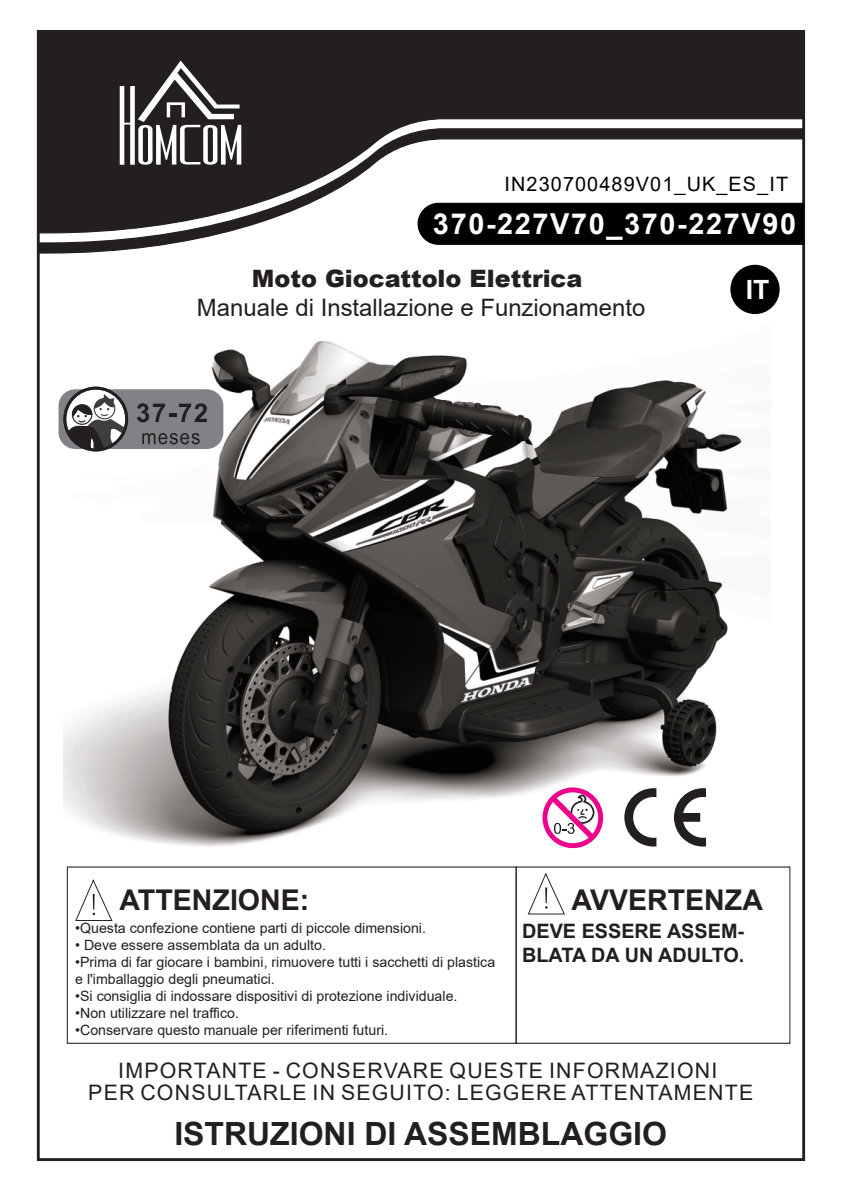
<style>
.page{position:relative;width:842px;height:1191px;background:#fff}
.page>*{position:absolute;margin:0;border:0;box-sizing:border-box;transform-origin:0 0}
.t1{font:700 32px "Arial";color:#231f20}
.t2{font:700 28.8px "Arial";letter-spacing:.055em;color:#fff}
.t3{font:700 28.6px "Arial";color:#231f20}
.t4{font:700 26.6px "Arial";color:#fff}
.t5{font:24px "Arial";color:#231f20}
.t6{font:900 24px "Arial";color:#231f20}
.t7{font:21.4px/22.8px "Arial";letter-spacing:.055em;color:#231f20;text-align:center}
.t8{font:700 19.8px/23.8px "Arial";color:#231f20}
.t9{font:19.8px "Arial";letter-spacing:.055em;color:#000}
.t10{font:14.2px/17px "Arial";color:#231f20}
</style>
<div class="page">
<img style="left:64px;top:341px;width:678px;height:527px">
<svg style="left:517px;top:866px;width:273px;height:177px"></svg>
<svg style="left:67px;top:866px;width:450px;height:177px"></svg>
<div style="left:37px;top:30px;width:768px;height:98px;background:#231f20"></div>
<svg style="left:37px;top:128px;width:768px;height:126px"></svg>
<svg style="left:120px;top:61px;width:121px;height:104px"></svg>
<svg style="left:542px;top:787px;width:61px;height:61px"></svg>
<svg style="left:624px;top:788px;width:82px;height:58px"></svg>
<div style="left:59px;top:389px;width:164px;height:60px;background:#808285;border-radius:17px"></div>
<svg style="left:65px;top:388px;width:62px;height:62px"></svg>
<svg style="left:142px;top:433px;width:58px;height:11px"></svg>
<svg style="left:68px;top:394px;width:58px;height:56px"></svg>
<div style="left:63px;top:387px;width:65px;height:64px;border:3px solid #231f20;border-radius:50%"></div>
<svg style="left:137px;top:403px;width:70px;height:19px"></svg>
<div style="left:417px;top:202px;width:388px;height:43px;background:#000"></div>
<div style="left:730px;top:265px;width:50px;height:49px;background:#000;border-radius:50%"></div>
<h3 class="t9" style="left:504px;top:170px;width:285px">IN230700489V01_UK_ES_IT</h3>
<h2 class="t2" style="left:433px;top:204px;width:365px">370-227V70_370-227V90</h2>
<h3 class="t6" style="left:252px;top:261px;width:332px">Moto Giocattolo Elettrica</h3>
<h3 class="t5" style="left:197px;top:291px;width:450px">Manuale di Installazione e Funzionamento</h3>
<h3 class="t4" style="left:746px;top:271px;width:25px">IT</h3>
<h3 class="t3" style="left:119px;top:880px;width:191px">ATTENZIONE:</h3>
<h3 class="t3" style="left:571px;top:880px;width:193px">AVVERTENZA</h3>
<h3 class="t8" style="left:522px;top:919px;width:224px">DEVE ESSERE ASSEM-<br>BLATA DA UN ADULTO.</h3>
<p class="t10" style="left:75px;top:919px;width:352px">•Questa confezione contiene parti di piccole dimensioni.</p>
<p class="t10" style="left:75px;top:936px;width:252px">• Deve essere assemblata da un adulto.</p>
<p class="t10" style="left:75px;top:953px;width:422px">•Prima di far giocare i bambini, rimuovere tutti i sacchetti di plastica e l'imballaggio degli pneumatici.</p>
<p class="t10" style="left:75px;top:988px;width:384px">•Si consiglia di indossare dispositivi di protezione individuale.</p>
<p class="t10" style="left:75px;top:1005px;width:165px">•Non utilizzare nel traffico.</p>
<p class="t10" style="left:75px;top:1022px;width:314px">•Conservare questo manuale per riferimenti futuri.</p>
<h3 class="t7" style="left:88px;top:1058px;width:666px">IMPORTANTE - CONSERVARE QUESTE INFORMAZIONI<br>PER CONSULTARLE IN SEGUITO: LEGGERE ATTENTAMENTE</h3>
<h1 class="t1" style="left:174px;top:1110px;width:494px">ISTRUZIONI DI ASSEMBLAGGIO</h1>
</div>
